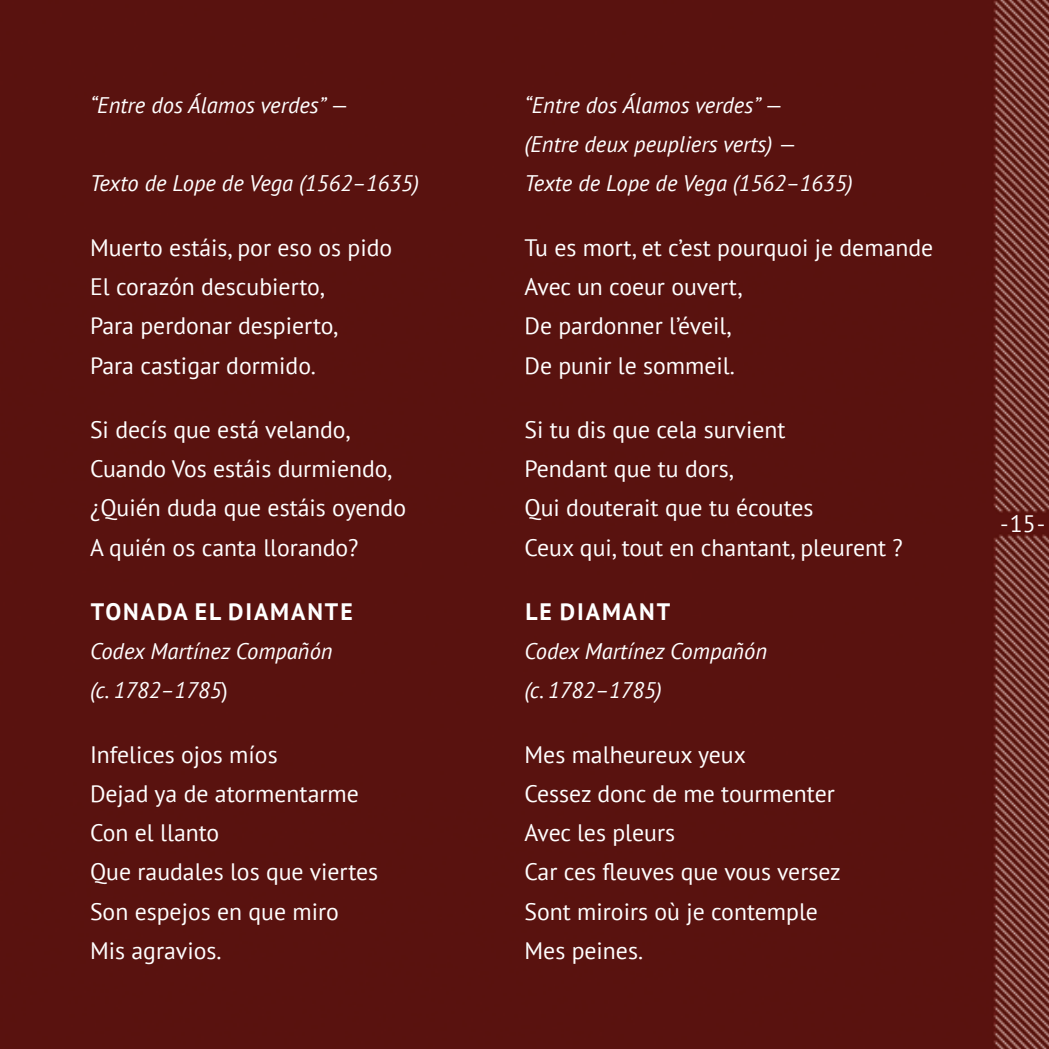
<style>
.page{position:relative;width:1049px;height:1049px;background:#59120f}
.page>*{position:absolute;margin:0;border:0;box-sizing:border-box;transform-origin:0 0}
.t1{font:23.75px/39.2px "PT Sans";color:#fff}
.t2{font:700 23.75px "PT Sans";letter-spacing:.08em;color:#fff}
.t3{font:italic 22.5px/39.2px "PT Sans";color:#fff}
.s1{font-style:normal}
</style>
<div class="page">
<p class="t3" style="left:90px;top:85px;width:260px">“Entre dos Álamos verdes” <span class="s1">—</span></p>
<p class="t3" style="left:90px;top:163px;width:330px">Texto de Lope de Vega (1562–1635)</p>
<p class="t1" style="left:90px;top:227px;width:304px">Muerto estáis, por eso os pido<br>El corazón descubierto,<br>Para perdonar despierto,<br>Para castigar dormido.</p>
<p class="t1" style="left:90px;top:409px;width:318px">Si decís que está velando,<br>Cuando Vos estáis durmiendo, ¿Quién duda que estáis oyendo<br>A quién os canta llorando?</p>
<p class="t2" style="left:91px;top:596px;width:32px">TONADA</p>
<p class="t2" style="left:195px;top:596px;width:67px">EL DIAMANTE</p>
<p class="t3" style="left:90px;top:631px;width:244px">Codex Martínez Compañón (c. 1782–1785<span class="s1">)</span></p>
<p class="t1" style="left:90px;top:734px;width:290px">Infelices ojos míos<br>Dejad ya de atormentarme<br>Con el llanto<br>Que raudales los que viertes<br>Son espejos en que miro<br>Mis agravios.</p>
<p class="t3" style="left:524px;top:85px;width:330px">“Entre dos Álamos verdes” <span class="s1">—<br></span>(Entre deux peupliers verts) <span class="s1">—<br></span>Texte de Lope de Vega (1562–1635)</p>
<p class="t1" style="left:524px;top:227px;width:410px">Tu es mort, et c’est pourquoi je demande<br>Avec un coeur ouvert,<br>De pardonner l’éveil,<br>De punir le sommeil.</p>
<p class="t1" style="left:524px;top:409px;width:380px">Si tu dis que cela survient<br>Pendant que tu dors,<br>Qui douterait que tu écoutes<br>Ceux qui, tout en chantant, pleurent ?</p>
<p class="t2" style="left:525px;top:596px;width:68px">LE DIAMANT</p>
<p class="t3" style="left:524px;top:631px;width:244px">Codex Martínez Compañón (c. 1782–1785)</p>
<p class="t1" style="left:524px;top:734px;width:318px">Mes malheureux yeux<br>Cessez donc de me tourmenter<br>Avec les pleurs<br>Car ces fleuves que vous versez<br>Sont miroirs où je contemple<br>Mes peines.</p>
<p class="t1" style="left:1000px;top:503px;width:47px">-15-</p>
</div>
